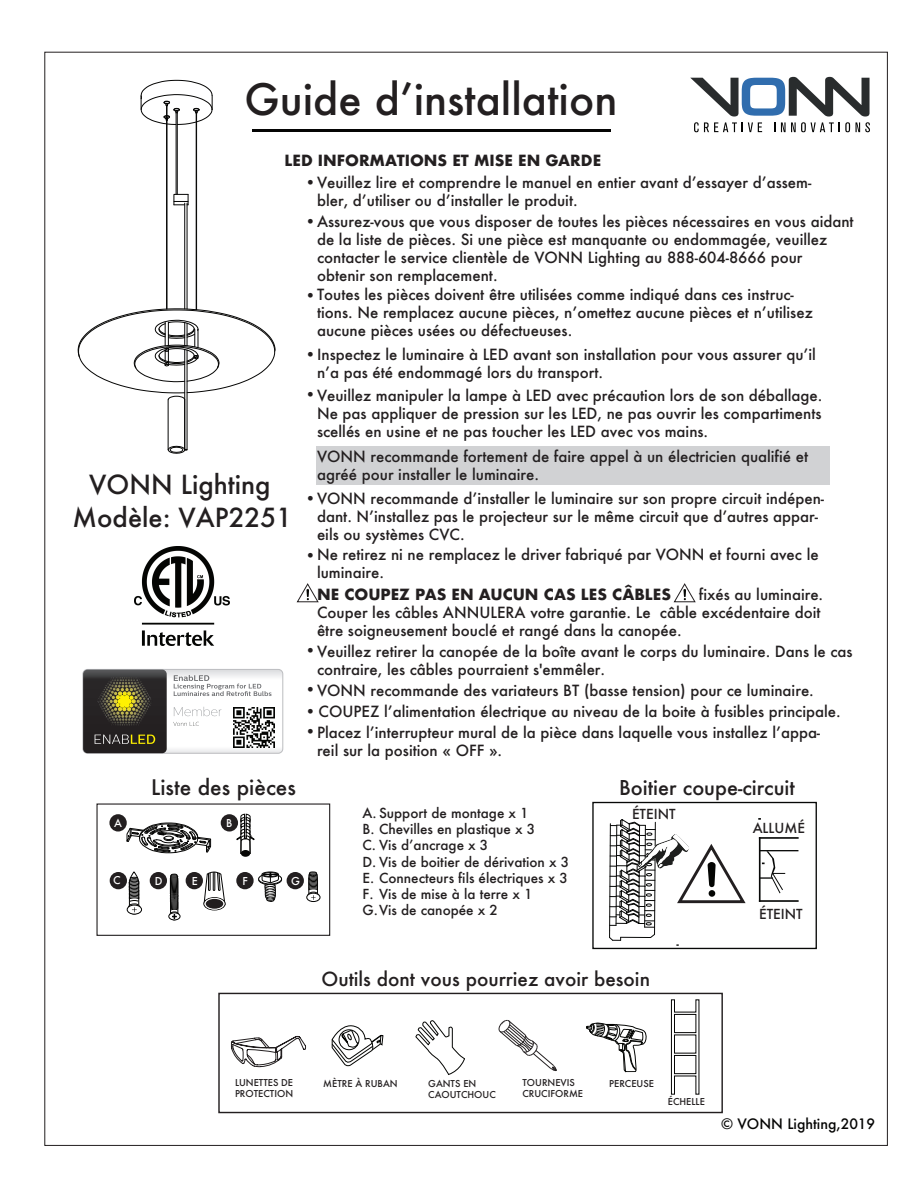
<style>
.page{position:relative;width:918px;height:1188px;background:#fff}
.page>*{position:absolute;margin:0;border:0;box-sizing:border-box;transform-origin:0 0}
.t1{font:500 42px "Futura";color:#231f20}
.t2{font:500 25.65px/32.2px "Futura";color:#231f20;text-align:center}
.t3{font:500 20.85px "Futura";color:#231f20}
.t4{font:500 19.95px "Futura";color:#231f20}
.t5{font:500 18.9px "Futura";color:#231f20}
.t6{font:500 15px/18px "Futura";color:#231f20}
.t7{font:700 15px "Futura";color:#231f20}
.t8{font:500 13.95px "Futura";color:#050504}
.t9{font:500 13.5px/16.2px "Futura";color:#231f20}
.t10{font:500 10.65px "Futura";color:#fff}
.t11{font:500 9.3px/11.1px "Futura";color:#231f20}
.s1{font-weight:700}
</style>
<div class="page">
<svg style="left:690px;top:77px;width:180px;height:55px"></svg>
<img style="left:84px;top:669px;width:197px;height:83px">
<div style="left:83px;top:669px;width:200px;height:85px;border:1px solid #bcbdc0;border-radius:5px"></div>
<img style="left:83px;top:670px;width:84px;height:83px">
<svg style="left:97px;top:677px;width:56px;height:49px;background:#4b4732"></svg>
<img style="left:118px;top:695px;width:14px;height:13px">
<svg style="left:95px;top:735px;width:60px;height:9px"></svg>
<img style="left:234px;top:707px;width:40px;height:41px">
<svg style="left:173px;top:722px;width:26px;height:4px"></svg>
<svg style="left:174px;top:707px;width:47px;height:9px"></svg>
<svg style="left:174px;top:675px;width:98px;height:21px"></svg>
<img style="left:135px;top:546px;width:94px;height:100px">
<hr style="left:166px;top:106px;width:1px;height:203px;background:#050504">
<hr style="left:167px;top:106px;width:1px;height:203px;background:#050504">
<hr style="left:176px;top:113px;width:1px;height:81px;background:#050504">
<hr style="left:177px;top:113px;width:1px;height:81px;background:#050504">
<hr style="left:168px;top:400px;width:1px;height:50px;background:#050504">
<svg style="left:167px;top:446px;width:21px;height:8px"></svg>
<hr style="left:184px;top:350px;width:1px;height:100px;background:#050504">
<hr style="left:184px;top:203px;width:1px;height:106px;background:#050504">
<hr style="left:187px;top:350px;width:1px;height:100px;background:#050504">
<hr style="left:187px;top:203px;width:1px;height:106px;background:#050504">
<svg style="left:173px;top:194px;width:16px;height:12px"></svg>
<hr style="left:196px;top:113px;width:1px;height:197px;background:#050504">
<svg style="left:77px;top:308px;width:199px;height:93px"></svg>
<svg style="left:140px;top:80px;width:73px;height:45px"></svg>
<hr style="left:253px;top:129px;width:358px;height:2px;background:#050504">
<div style="left:96px;top:803px;width:234px;height:133px;border:1px solid #231f20"></div>
<div style="left:259px;top:875px;width:23px;height:10px;background:#171716;border-radius:50%"></div>
<div style="left:259px;top:874px;width:23px;height:11px;border:1px solid #050504;border-radius:50%"></div>
<svg style="left:259px;top:874px;width:23px;height:10px"></svg>
<div style="left:259px;top:874px;width:23px;height:10px;border:1px solid #050504;border-radius:50%"></div>
<div style="left:262px;top:872px;width:17px;height:5px;border:1px solid #050504;border-radius:50%"></div>
<svg style="left:262px;top:873px;width:17px;height:29px"></svg>
<div style="left:127px;top:905px;width:15px;height:9px;border:1px solid #050504;border-radius:50%"></div>
<svg style="left:128px;top:872px;width:12px;height:42px"></svg>
<svg style="left:237px;top:814px;width:17px;height:40px"></svg>
<div style="left:241px;top:850px;width:9px;height:7px;background:#050504;border-radius:50%"></div>
<div style="left:204px;top:898px;width:21px;height:12px;border:1px solid #050504;border-radius:50%"></div>
<div style="left:205px;top:898px;width:19px;height:11px;background:#211d1e;border-radius:50%"></div>
<div style="left:205px;top:898px;width:19px;height:12px;border:1px solid #fff;border-radius:50%"></div>
<svg style="left:204px;top:871px;width:21px;height:34px"></svg>
<div style="left:307px;top:893px;width:13px;height:9px;border:1px solid #050504;border-radius:50%"></div>
<svg style="left:307px;top:872px;width:12px;height:30px"></svg>
<div style="left:169px;top:913px;width:11px;height:7px;border:1px solid #050504;border-radius:50%"></div>
<svg style="left:169px;top:874px;width:10px;height:46px"></svg>
<div style="left:109px;top:814px;width:18px;height:18px;background:#231f20;border-radius:50%"></div>
<div style="left:236px;top:872px;width:18px;height:17px;background:#231f20;border-radius:50%"></div>
<div style="left:287px;top:872px;width:17px;height:17px;background:#231f20;border-radius:50%"></div>
<div style="left:221px;top:814px;width:17px;height:18px;background:#231f20;border-radius:50%"></div>
<div style="left:110px;top:872px;width:17px;height:17px;background:#231f20;border-radius:50%"></div>
<div style="left:150px;top:872px;width:17px;height:17px;background:#231f20;border-radius:50%"></div>
<div style="left:186px;top:872px;width:17px;height:17px;background:#231f20;border-radius:50%"></div>
<svg style="left:127px;top:823px;width:84px;height:30px"></svg>
<div style="left:317px;top:447px;width:513px;height:38px;background:#d1d2d4"></div>
<svg style="left:296px;top:583px;width:23px;height:20px"></svg>
<hr style="left:759px;top:838px;width:2px;height:63px;background:#070807">
<hr style="left:760px;top:850px;width:38px;height:1px;background:#070807">
<hr style="left:760px;top:837px;width:38px;height:2px;background:#070807">
<hr style="left:760px;top:900px;width:38px;height:2px;background:#070807">
<svg style="left:760px;top:851px;width:25px;height:43px"></svg>
<div style="left:592px;top:802px;width:225px;height:147px;border:1px solid #070807"></div>
<div style="left:218px;top:993px;width:505px;height:120px;border:1px solid #231f20"></div>
<svg style="left:499px;top:1020px;width:58px;height:51px"></svg>
<svg style="left:332px;top:1025px;width:51px;height:42px"></svg>
<svg style="left:671px;top:1000px;width:28px;height:94px"></svg>
<svg style="left:586px;top:1022px;width:61px;height:51px"></svg>
<svg style="left:231px;top:1036px;width:75px;height:31px"></svg>
<svg style="left:609px;top:819px;width:137px;height:127px"></svg>
<div style="left:709px;top:890px;width:6px;height:7px;background:#040503;border-radius:50%"></div>
<svg style="left:416px;top:1020px;width:49px;height:55px"></svg>
<svg style="left:673px;top:583px;width:23px;height:20px"></svg>
<h1 class="t1" style="left:244px;top:70px;width:374px">Guide dʼinstallation</h1>
<p class="t7" style="left:285px;top:150px;width:318px">LED INFORMATIONS ET MISE EN GARDE</p>
<p class="t6" style="left:317px;top:173px;width:496px;text-indent:-12px"><span class="s1">•</span>Veuillez lire et comprendre le manuel en entier avant dʼessayer dʼassem&shy;bler, dʼutiliser ou dʼinstaller le produit.</p>
<p class="t6" style="left:317px;top:212px;width:538px;text-indent:-12px"><span class="s1">•</span>Assurez-vous que vous disposer de toutes les pièces nécessaires en vous aidant de la liste de pièces. Si une pièce est manquante ou endommagée, veuillez contacter le service clientèle de VONN Lighting au 888-604-8666 pour obtenir son remplacement.</p>
<h2 class="t2" style="left:73px;top:468px;width:221px">VONN Lighting<br>Modèle: VAP2251</h2>
<p class="t10" style="left:114px;top:816px;width:9px">A</p>
<h3 class="t3" style="left:151px;top:773px;width:146px">Liste des pièces</h3>
<p class="t10" style="left:155px;top:873px;width:9px">D</p>
<p class="t10" style="left:192px;top:873px;width:7px">E</p>
<p class="t10" style="left:226px;top:816px;width:8px">B</p>
<p class="t10" style="left:243px;top:873px;width:7px">F</p>
<p class="t10" style="left:291px;top:873px;width:10px">G</p>
<p class="t6" style="left:317px;top:286px;width:497px;text-indent:-12px"><span class="s1">•</span>Toutes les pièces doivent être utilisées comme indiqué dans ces instruc&shy;tions. Ne remplacez aucune pièces, nʼomettez aucune pièces et nʼutilisez aucune pièces usées ou défectueuses.</p>
<p class="t6" style="left:317px;top:345px;width:500px;text-indent:-12px"><span class="s1">•</span>Inspectez le luminaire à LED avant son installation pour vous assurer quʼil nʼa pas été endommagé lors du transport.</p>
<p class="t6" style="left:317px;top:387px;width:507px;text-align:justify;text-indent:-12px"><span class="s1">•</span>Veuillez manipuler la lampe à LED avec précaution lors de son déballage.<br>Ne pas appliquer de pression sur les LED, ne pas ouvrir les compartiments scellés en usine et ne pas toucher les LED avec vos mains.</p>
<p class="t6" style="left:317px;top:447px;width:493px">VONN recommande fortement de faire appel à un électricien qualifié et agréé pour installer le luminaire.</p>
<p class="t6" style="left:317px;top:489px;width:509px;text-indent:-12px"><span class="s1">•</span>VONN recommande dʼinstaller le luminaire sur son propre circuit indépen&shy;dant. Nʼinstallez pas le projecteur sur le même circuit que dʼautres appar&shy;eils ou systèmes CVC.</p>
<p class="t6" style="left:317px;top:545px;width:503px;text-indent:-12px"><span class="s1">•</span>Ne retirez ni ne remplacez le driver fabriqué par VONN et fourni avec le luminaire.</p>
<p class="t7" style="left:317px;top:584px;width:356px">NE COUPEZ PAS EN AUCUN CAS LES CÂBLES</p>
<p class="t6" style="left:317px;top:585px;width:508px;text-indent:382px">fixés au luminaire.<br>Couper les câbles ANNULERA votre garantie. Le câble excédentaire doit être soigneusement bouclé et rangé dans la canopée.</p>
<p class="t6" style="left:317px;top:642px;width:537px;text-indent:-12px"><span class="s1">•</span>Veuillez retirer la canopée de la boîte avant le corps du luminaire. Dans le cas contraire, les câbles pourraient s'emmêler.</p>
<p class="t6" style="left:305px;top:681px;width:511px"><span class="s1">•</span>VONN recommande des variateurs BT (basse tension) pour ce luminaire.</p>
<p class="t6" style="left:305px;top:702px;width:538px"><span class="s1">•</span> COUPEZ lʼalimentation électrique au niveau de la boite à fusibles principale.</p>
<p class="t6" style="left:317px;top:724px;width:505px">Placez lʼinterrupteur mural de la pièce dans laquelle vous installez lʼappa&shy;reil sur la position « OFF ».</p>
<p class="t7" style="left:305px;top:720px;width:13px">•</p>
<p class="t9" style="left:363px;top:805px;width:208px">A. Support de montage x 1<br>B. Chevilles en plastique x 3<br>C. Vis dʼancrage x 3<br>D. Vis de boitier de dérivation x 3<br>E. Connecteurs fils électriques x 3<br>F. Vis de mise à la terre x 1<br>G.Vis de canopée x 2</p>
<h3 class="t4" style="left:619px;top:773px;width:177px">Boitier coupe-circuit</h3>
<p class="t9" style="left:632px;top:806px;width:45px">ÉTEINT</p>
<p class="t9" style="left:753px;top:820px;width:54px">ALLUMÉ</p>
<p class="t9" style="left:759px;top:906px;width:45px">ÉTEINT</p>
<p class="t5" style="left:321px;top:966px;width:330px">Outils dont vous pourriez avoir besoin</p>
<p class="t11" style="left:235px;top:1077px;width:60px">LUNETTES DE<br>PROTECTION</p>
<p class="t11" style="left:323px;top:1078px;width:76px">MÈTRE À RUBAN</p>
<p class="t11" style="left:428px;top:1078px;width:69px">GANTS EN<br>CAOUTCHOUC</p>
<p class="t11" style="left:522px;top:1077px;width:62px">TOURNEVIS<br>CRUCIFORME</p>
<p class="t11" style="left:609px;top:1078px;width:46px">PERCEUSE</p>
<p class="t11" style="left:668px;top:1096px;width:39px">ÉCHELLE</p>
<p class="t8" style="left:721px;top:1114px;width:156px">© VONN Lighting,2019</p>
</div>
